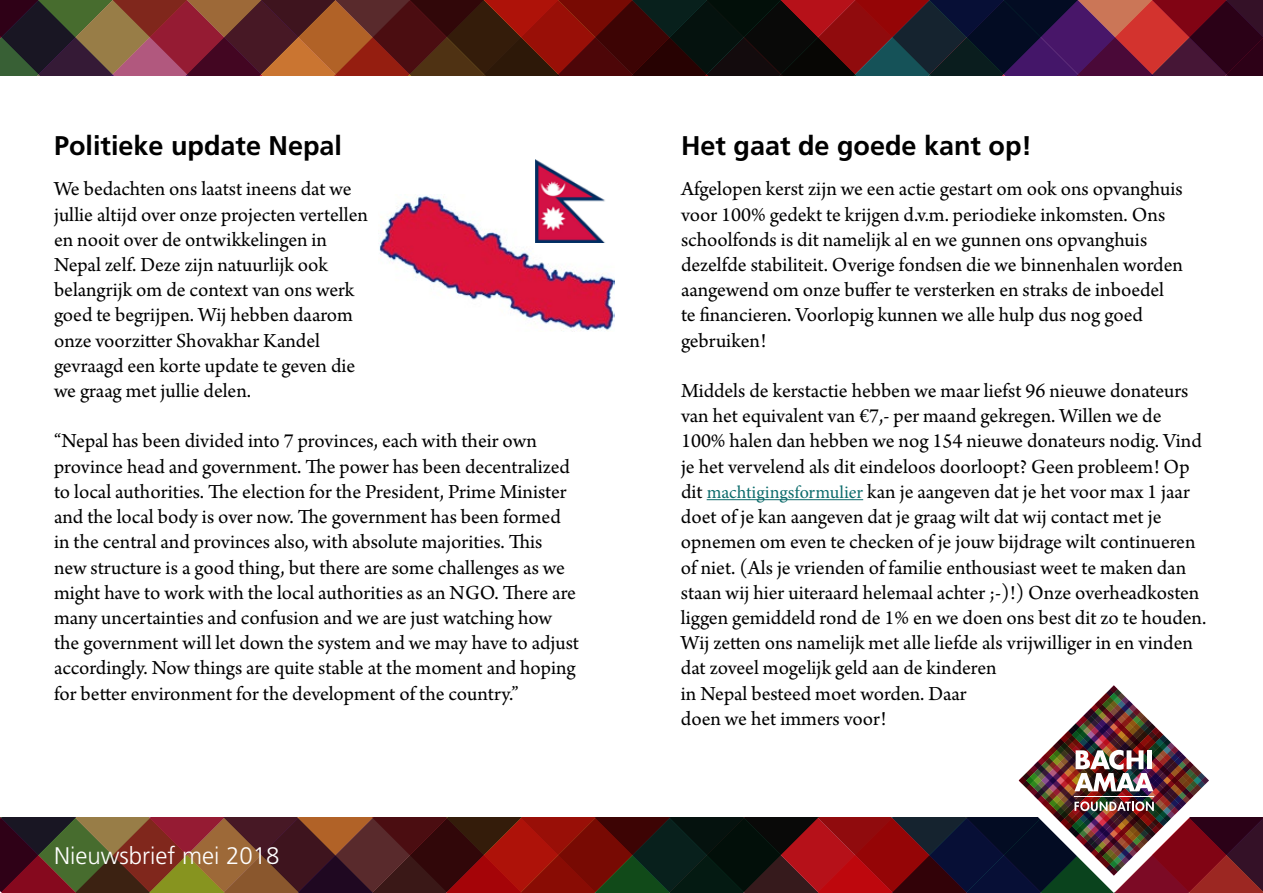
<style>
.page{position:relative;width:1263px;height:893px;background:#fff}
.page>*{position:absolute;margin:0;border:0;box-sizing:border-box;transform-origin:0 0}
.t1{font:700 27px "Frutiger LT Std";color:#000}
.t2{font:300 24px "Frutiger LT Std";color:#fff}
.t3{font:21px/25.2px "Arno Pro";color:#000}
.s1{font-family:"Minion Pro";font-size:18px;color:#0b6b6b}
</style>
<div class="page">
<svg style="left:0;top:0;width:410px;height:75px"></svg>
<svg style="left:410px;top:0;width:74px;height:75px"></svg>
<svg style="left:484px;top:0;width:779px;height:75px"></svg>
<svg style="left:0;top:685px;width:1263px;height:208px"></svg>
<hr style="left:1074px;top:796px;width:80px;height:1px;background:#fff">
<hr style="left:707px;top:499px;width:156px;height:1px;background:#0b6b6b">
<img style="left:379px;top:195px;width:235px;height:136px">
<img style="left:536px;top:159px;width:78px;height:83px">
<p class="t1" style="left:54px;top:130px;width:290px">Politieke update Nepal</p>
<p class="t3" style="left:54px;top:178px;width:315px">We bedachten ons laatst ineens dat we jullie altijd over onze projecten vertellen en nooit over de ontwikkelingen in Nepal zelf. Deze zijn natuurlijk ook belangrijk om de context van ons werk goed te begrijpen. Wij hebben daarom onze voorzitter Shovakhar Kandel gevraagd een korte update te geven die we graag met jullie delen.</p>
<p class="t3" style="left:54px;top:430px;width:527px">“Nepal has been divided into 7 provinces, each with their own province head and government. The power has been decentralized to local authorities. The election for the President, Prime Minister and the local body is over now. The government has been formed in the central and provinces also, with absolute majorities. This new structure is a good thing, but there are some challenges as we might have to work with the local authorities as an NGO. There are many uncertainties and confusion and we are just watching how the government will let down the system and we may have to adjust accordingly. Now things are quite stable at the moment and hoping for better environment for the development of the country.”</p>
<p class="t2" style="left:54px;top:842px;width:227px">Nieuwsbrief mei 2018</p>
<p class="t1" style="left:681px;top:130px;width:353px">Het gaat de goede kant op!</p>
<p class="t3" style="left:681px;top:178px;width:503px">Afgelopen kerst zijn we een actie gestart om ook ons opvanghuis voor 100% gedekt te krijgen d.v.m. periodieke inkomsten. Ons schoolfonds is dit namelijk al en we gunnen ons opvanghuis dezelfde stabiliteit. Overige fondsen die we binnenhalen worden aangewend om onze buffer te versterken en straks de inboedel te financieren. Voorlopig kunnen we alle hulp dus nog goed gebruiken!</p>
<p class="t3" style="left:681px;top:379px;width:527px">Middels de kerstactie hebben we maar liefst 96 nieuwe donateurs van het equivalent van €7,- per maand gekregen. Willen we de 100% halen dan hebben we nog 154 nieuwe donateurs nodig. Vind je het vervelend als dit eindeloos doorloopt? Geen probleem! Op dit <span class="s1">machtigingsformulier</span> kan je aangeven dat je het voor max 1 jaar doet of je kan aangeven dat je graag wilt dat wij contact met je opnemen om even te checken of je jouw bijdrage wilt continueren of niet. (Als je vrienden of familie enthousiast weet te maken dan staan wij hier uiteraard helemaal achter ;-)!) Onze overheadkosten liggen gemiddeld rond de 1% en we doen ons best dit zo te houden.<br>Wij zetten ons namelijk met alle liefde als vrijwilliger in en vinden dat zoveel mogelijk geld aan de kinderen<br>in Nepal besteed moet worden. Daar<br>doen we het immers voor!</p>
</div>
